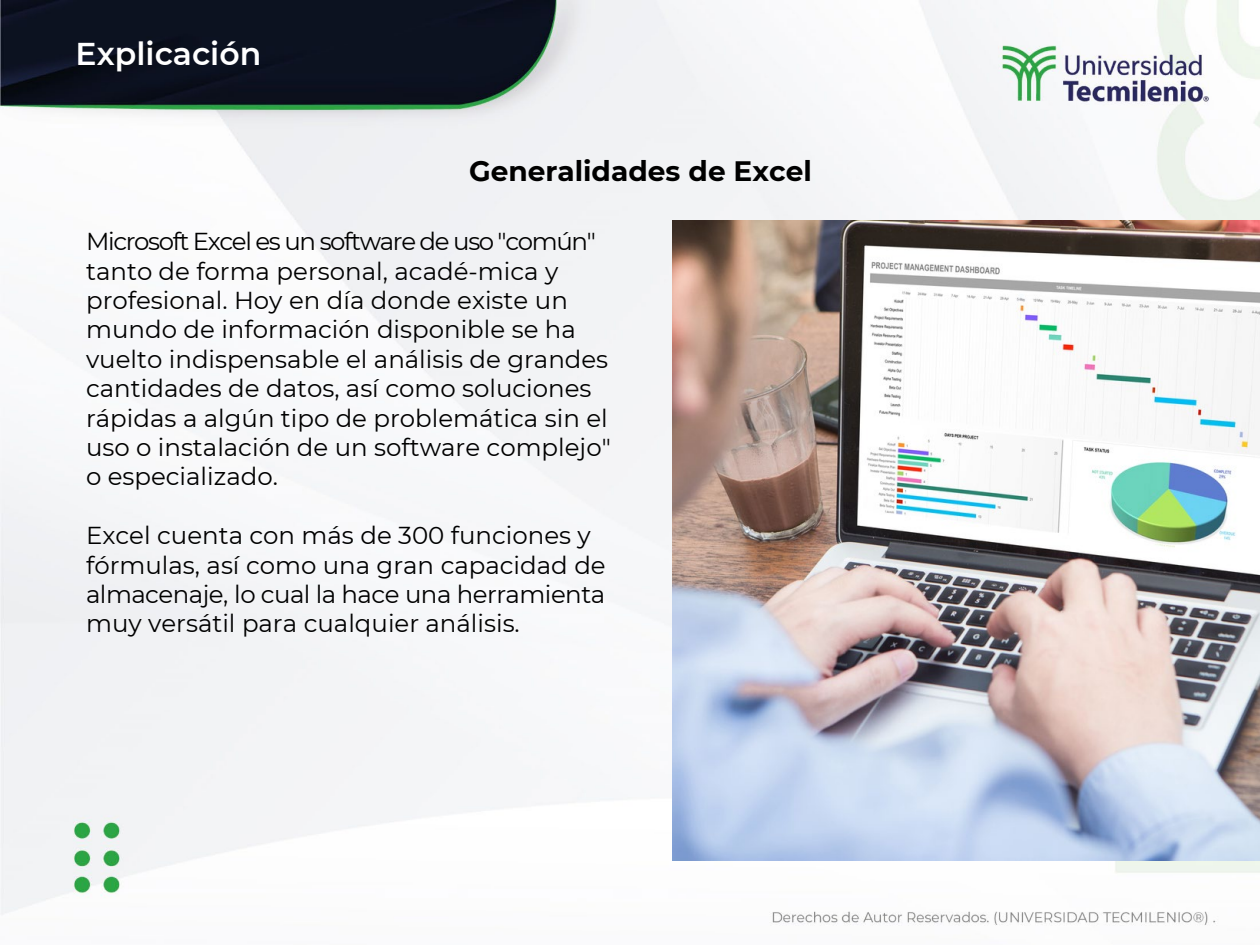
<style>
.page{position:relative;width:1260px;height:945px;background:#fff}
.page>*{position:absolute;margin:0;border:0;box-sizing:border-box;transform-origin:0 0}
.t1{font:600 31.5px "Montserrat";color:#fff}
.t2{font:700 28px "Montserrat";color:#000}
.t3{font:24.5px/29.4px "Montserrat";color:#000}
</style>
<div class="page">
<img style="left:0;top:0;width:1260px;height:926px">
<img style="left:672px;top:220px;width:588px;height:641px">
<p class="t1" style="left:76px;top:32px;width:187px">Explicación</p>
<h1 class="t2" style="left:469px;top:151px;width:344px">Generalidades de Excel</h1>
<h1 class="t3" style="left:86px;top:226px;width:526px">Microsoft Excel es un software de uso "común" tanto de forma personal, acadé-mica y profesional. Hoy en día donde existe un mundo de información disponible se ha vuelto indispensable el análisis de grandes cantidades de datos, así como soluciones rápidas a algún tipo de problemática sin el uso o instalación de un software complejo" o especializado.</h1>
<h1 class="t3" style="left:86px;top:520px;width:521px">Excel cuenta con más de 300 funciones y fórmulas, así como una gran capacidad de almacenaje, lo cual la hace una herramienta muy versátil para cualquier análisis.</h1>
</div>
